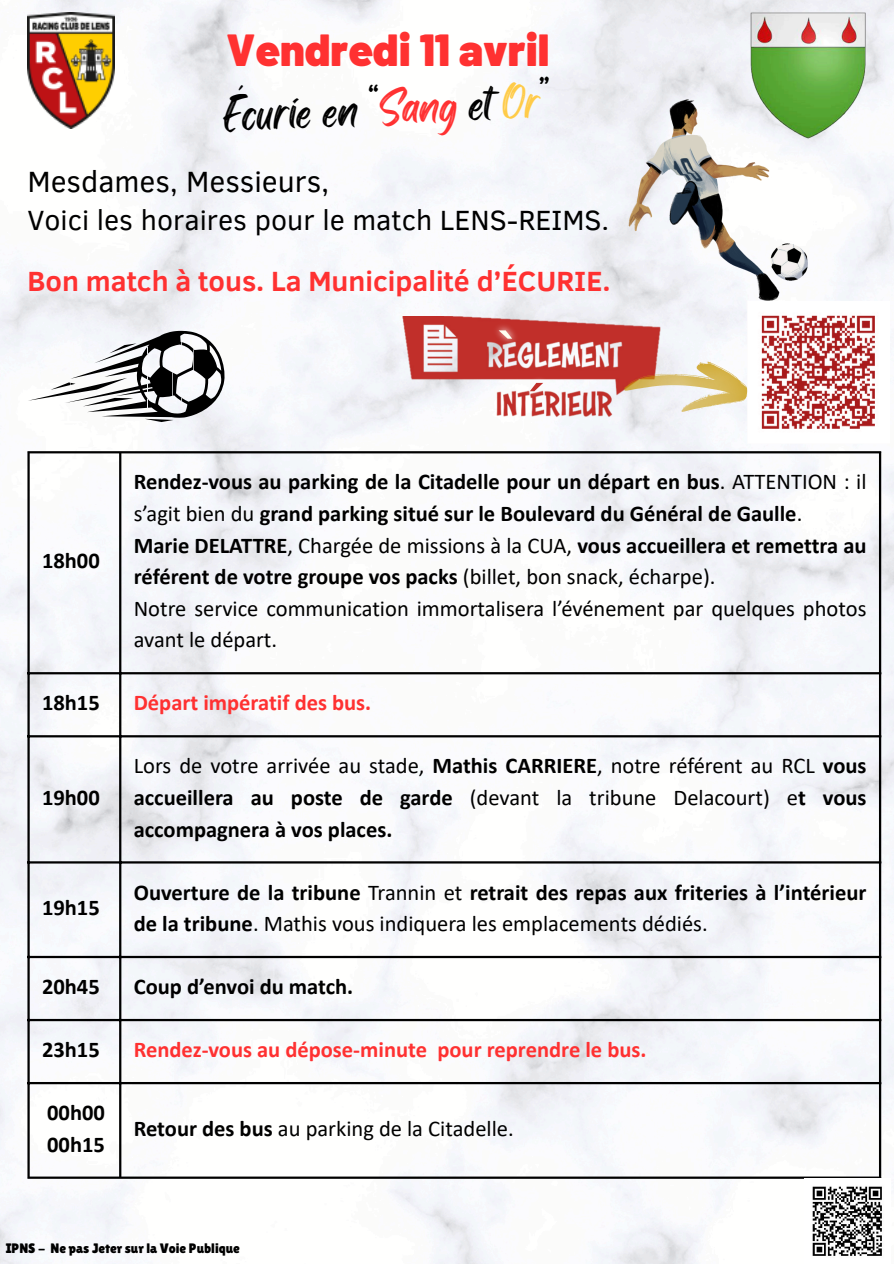
<style>
.page{position:relative;width:894px;height:1264px;background:#fff}
.page>*{position:absolute;margin:0;border:0;box-sizing:border-box;transform-origin:0 0}
.t1{font:44.85px "Black Bones";color:#000}
.t2{font:900 44.85px "Barlow";color:#ff3131}
.t3{font:30px "Clear Sans";color:#000}
.t4{font:28.5px "Clear Sans";color:#000}
.t5{font:700 28.5px "Clear Sans";color:#ff3131}
.t6{font:700 22.5px/31.5px "Calibri";color:#000}
.t7{font:22.5px/31.5px "Calibri";color:#000}
.t8{font:700 22.5px "Calibri";color:#ff3131}
.t9{font:13.65px "Lilita One";color:#000}
.s1{color:#ff3131}
.s2{color:#ffcb48}
.s3{font-weight:400}
.s4{font-weight:700}
</style>
<div class="page">
<img style="left:0;top:0;width:893px;height:1263px">
<img style="left:690px;top:13px;width:203px;height:126px">
<img style="left:628px;top:99px;width:179px;height:202px">
<img style="left:27px;top:13px;width:87px;height:116px">
<svg style="left:28px;top:331px;width:197px;height:91px"></svg>
<hr style="left:27px;top:453px;width:3px;height:723px;background:#000">
<hr style="left:119px;top:453px;width:2px;height:723px;background:#000">
<hr style="left:878px;top:453px;width:2px;height:723px;background:#000">
<hr style="left:27px;top:451px;width:853px;height:2px;background:#000">
<hr style="left:27px;top:672px;width:853px;height:2px;background:#000">
<hr style="left:27px;top:735px;width:853px;height:2px;background:#000">
<hr style="left:27px;top:861px;width:853px;height:2px;background:#000">
<hr style="left:27px;top:955px;width:853px;height:3px;background:#000">
<hr style="left:27px;top:1018px;width:853px;height:3px;background:#000">
<hr style="left:27px;top:1081px;width:853px;height:3px;background:#000">
<hr style="left:27px;top:1176px;width:853px;height:2px;background:#000">
<img style="left:402px;top:316px;width:280px;height:127px">
<img style="left:624px;top:362px;width:123px;height:49px">
<img style="left:804px;top:1178px;width:85px;height:85px">
<img style="left:747px;top:301px;width:142px;height:142px">
<img style="left:492px;top:324px;width:27px;height:21px">
<svg style="left:498px;top:330px;width:14px;height:9px"></svg>
<img style="left:523px;top:376px;width:27px;height:21px">
<svg style="left:529px;top:383px;width:14px;height:8px"></svg>
<p class="t2" style="left:226px;top:21px;width:324px">Vendredi 11 avril</p>
<p class="t1" style="left:222px;top:84px;width:329px;rotate:-3deg">Écurie en “<span class="s1">Sang</span> et <span class="s2">Or</span>”</p>
<p class="t3" style="left:27px;top:160px;width:303px">Mesdames, Messieurs,</p>
<p class="t4" style="left:27px;top:199px;width:583px">Voici les horaires pour le match LENS-REIMS.</p>
<p class="t5" style="left:27px;top:260px;width:584px">Bon match à tous. La Municipalité d’ÉCURIE.</p>
<p class="t6" style="left:42px;top:547px;width:59px">18h00</p>
<p class="t6" style="left:134px;top:468px;width:734px">Rendez-vous au parking de la Citadelle pour un départ en bus<span class="s3">. ATTENTION : il s’agit bien du</span> grand parking situé sur le Boulevard du Général de Gaulle<span class="s3">.</span></p>
<h1 class="t6" style="left:134px;top:531px;width:734px">Marie DELATTRE<span class="s3">, Chargée de missions à la CUA,</span> vous accueillera et remettra au référent de votre groupe vos packs <span class="s3">(billet, bon snack, écharpe).</span></h1>
<h2 class="t7" style="left:134px;top:594px;width:734px">Notre service communication immortalisera l’événement par quelques photos avant le départ.</h2>
<p class="t6" style="left:42px;top:689px;width:59px">18h15</p>
<h4 class="t8" style="left:134px;top:693px;width:239px">Départ impératif des bus.</h4>
<h3 class="t6" style="left:42px;top:783px;width:59px">19h00</h3>
<p class="t6" style="left:42px;top:894px;width:59px">19h15</p>
<p class="t7" style="left:134px;top:752px;width:734px;text-align:justify">Lors de votre arrivée au stade, <span class="s4">Mathis CARRIERE</span>, notre référent au RCL <span class="s4">vous accueillera au poste de garde</span> (devant la tribune Delacourt) e<span class="s4">t vous accompagnera à vos places.</span></p>
<p class="t6" style="left:134px;top:878px;width:734px">Ouverture de la tribune <span class="s3">Trannin et</span> retrait des repas aux friteries à l’intérieur de la tribune<span class="s3">. Mathis vous indiquera les emplacements dédiés.</span></p>
<p class="t6" style="left:42px;top:972px;width:59px">20h45</p>
<p class="t6" style="left:134px;top:972px;width:221px">Coup d’envoi du match.</p>
<p class="t6" style="left:42px;top:1035px;width:59px">23h15</p>
<p class="t8" style="left:134px;top:1040px;width:514px">Rendez-vous au dépose-minute pour reprendre le bus.</p>
<p class="t6" style="left:47px;top:1098px;width:59px">00h00</p>
<p class="t6" style="left:47px;top:1130px;width:59px">00h15</p>
<p class="t7" style="left:134px;top:1114px;width:381px"><span class="s4">Retour des bus</span> au parking de la Citadelle.</p>
<p class="t9" style="left:6px;top:1240px;width:236px">IPNS - Ne pas Jeter sur la Voie Publique</p>
</div>
